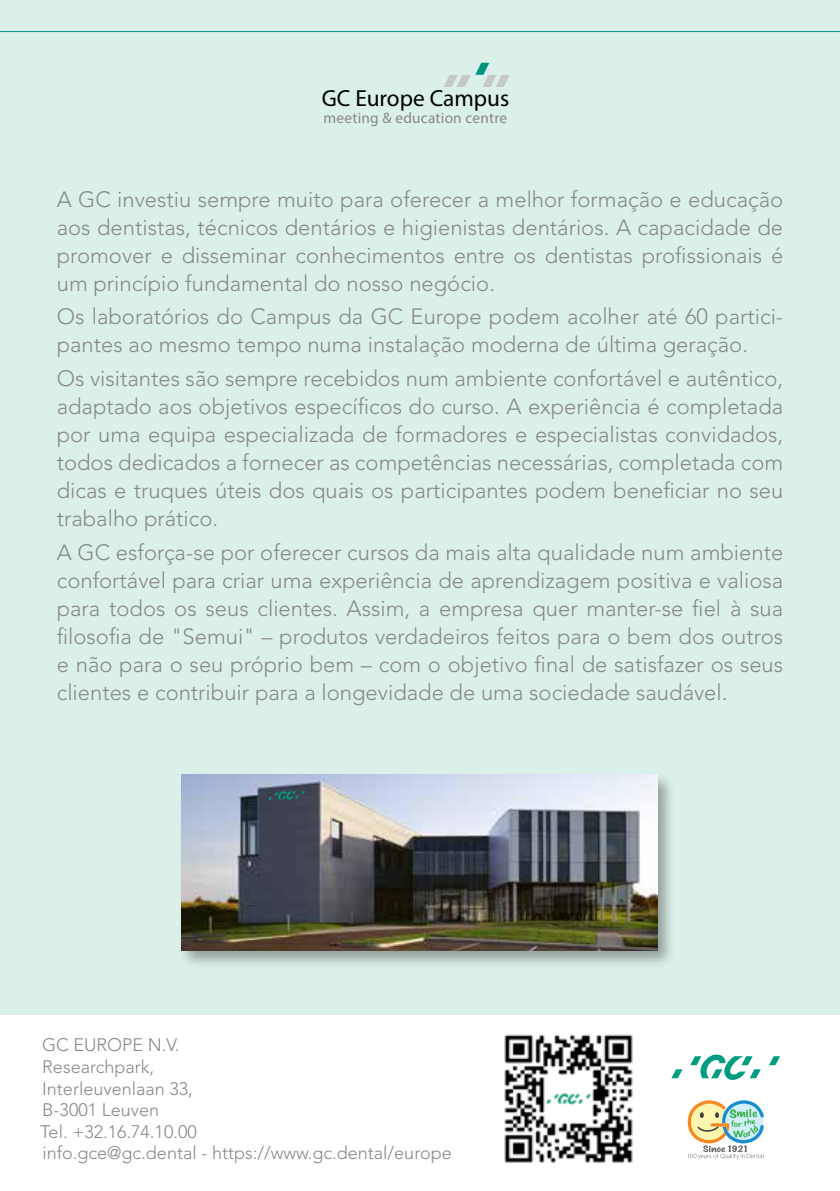
<style>
.page{position:relative;width:840px;height:1191px;background:#fff}
.page>*{position:absolute;margin:0;border:0;box-sizing:border-box;transform-origin:0 0}
.t1{font:23.4px "Myriad Pro";color:#000}
.t2{font:300 22px/28px "Avenir LT Std";color:#878988;text-align:justify}
.t3{font:300 18px/21.6px "Avenir LT Std";color:#878988}
.t4{font:15.2px "Myriad Pro";letter-spacing:.015em;color:#87888a}
</style>
<div class="page">
<div style="left:0;top:0;width:839px;height:1191px;background:#dcf0ea"></div>
<svg style="left:444px;top:63px;width:65px;height:24px"></svg>
<div style="left:178px;top:772px;width:497px;height:197px;background:#000;opacity:.33"></div>
<img style="left:181px;top:775px;width:475px;height:175px">
<svg style="left:268px;top:791px;width:37px;height:9px"></svg>
<div style="left:0;top:1015px;width:839px;height:176px;background:#fff"></div>
<svg style="left:671px;top:1069px;width:11px;height:9px"></svg>
<svg style="left:769px;top:1056px;width:10px;height:9px"></svg>
<svg style="left:690px;top:1054px;width:70px;height:26px"></svg>
<svg style="left:687px;top:1100px;width:76px;height:59px"></svg>
<img style="left:504px;top:1034px;width:129px;height:129px">
<hr style="left:0;top:31px;width:839px;height:1px;background:#009880">
<p class="t1" style="left:321px;top:84px;width:189px">GC Europe Campus</p>
<p class="t4" style="left:323px;top:109px;width:185px">meeting &amp; education centre</p>
<p class="t2" style="left:57px;top:185px;width:727px">A GC investiu sempre muito para oferecer a melhor formação e educação aos dentistas, técnicos dentários e higienistas dentários. A capacidade de promover e disseminar conhecimentos entre os dentistas profissionais é um princípio fundamental do nosso negócio.</p>
<p class="t2" style="left:57px;top:303px;width:727px">Os laboratórios do Campus da GC Europe podem acolher até 60 partici&shy;pantes ao mesmo tempo numa instalação moderna de última geração.</p>
<p class="t2" style="left:57px;top:364px;width:727px">Os visitantes são sempre recebidos num ambiente confortável e autêntico, adaptado aos objetivos específicos do curso. A experiência é completada por uma equipa especializada de formadores e especialistas convidados, todos dedicados a fornecer as competências necessárias, completada com dicas e truques úteis dos quais os participantes podem beneficiar no seu trabalho prático.</p>
<p class="t2" style="left:57px;top:538px;width:727px">A GC esforça-se por oferecer cursos da mais alta qualidade num ambiente confortável para criar uma experiência de aprendizagem positiva e valiosa para todos os seus clientes. Assim, a empresa quer manter-se fiel à sua filosofia de "Semui" – produtos verdadeiros feitos para o bem dos outros e não para o seu próprio bem – com o objetivo final de satisfazer os seus clientes e contribuir para a longevidade de uma sociedade saudável.</p>
<p class="t3" style="left:40px;top:1034px;width:412px">GC EUROPE N.V.<br>Researchpark,<br>Interleuvenlaan 33,<br>B-3001 Leuven<br>Tel. +32.16.74.10.00<br>info.gce@gc.dental - https://www.gc.dental/europe</p>
</div>
